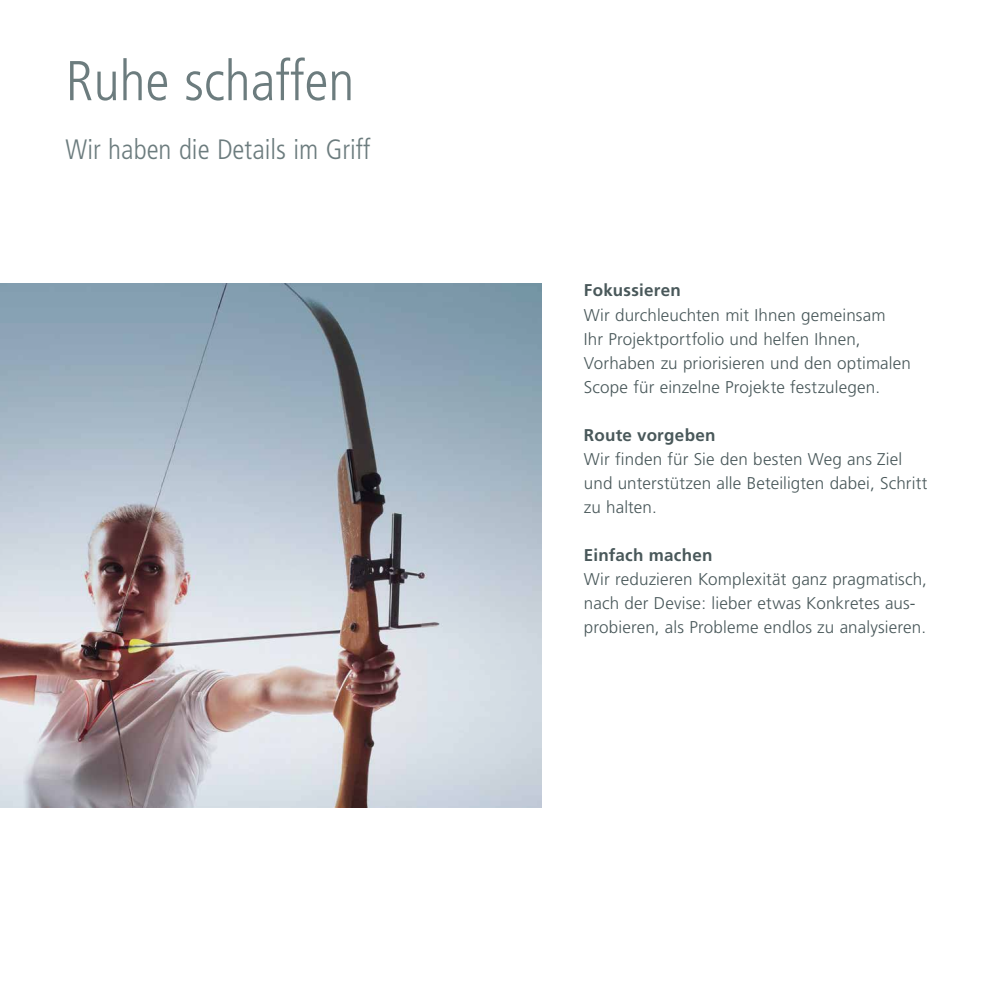
<style>
.page{position:relative;width:993px;height:993px;background:#fff}
.page>*{position:absolute;margin:0;border:0;box-sizing:border-box;transform-origin:0 0}
.t1{font:300 condensed 56px "Frutiger";color:#6c7c7e}
.t2{font:300 condensed 28px "Frutiger";color:#6c7c7e}
.t3{font:300 17px/24px "Frutiger";letter-spacing:.01em;color:#49585a}
.t4{font:700 17px "Frutiger LT";letter-spacing:.015em;color:#49585a}
</style>
<div class="page">
<img style="left:0;top:283px;width:541px;height:523px">
<h1 class="t1" style="left:66px;top:49px;width:290px">Ruhe schaffen</h1>
<h2 class="t2" style="left:66px;top:134px;width:306px">Wir haben die Details im Griff</h2>
<p class="t4" style="left:583px;top:280px;width:99px">Fokussieren</p>
<p class="t3" style="left:583px;top:302px;width:328px">Wir durchleuchten mit Ihnen gemeinsam<br>Ihr Projektportfolio und helfen Ihnen, Vorhaben zu priorisieren und den optimalen Scope für einzelne Projekte festzulegen.</p>
<p class="t4" style="left:583px;top:424px;width:133px">Route vorgeben</p>
<p class="t3" style="left:583px;top:446px;width:345px">Wir finden für Sie den besten Weg ans Ziel und unterstützen alle Beteiligten dabei, Schritt zu halten.</p>
<p class="t4" style="left:583px;top:544px;width:130px">Einfach machen</p>
<p class="t3" style="left:583px;top:566px;width:344px">Wir reduzieren Komplexität ganz pragmatisch, nach der Devise: lieber etwas Konkretes aus&shy;probieren, als Probleme endlos zu analysieren.</p>
</div>
